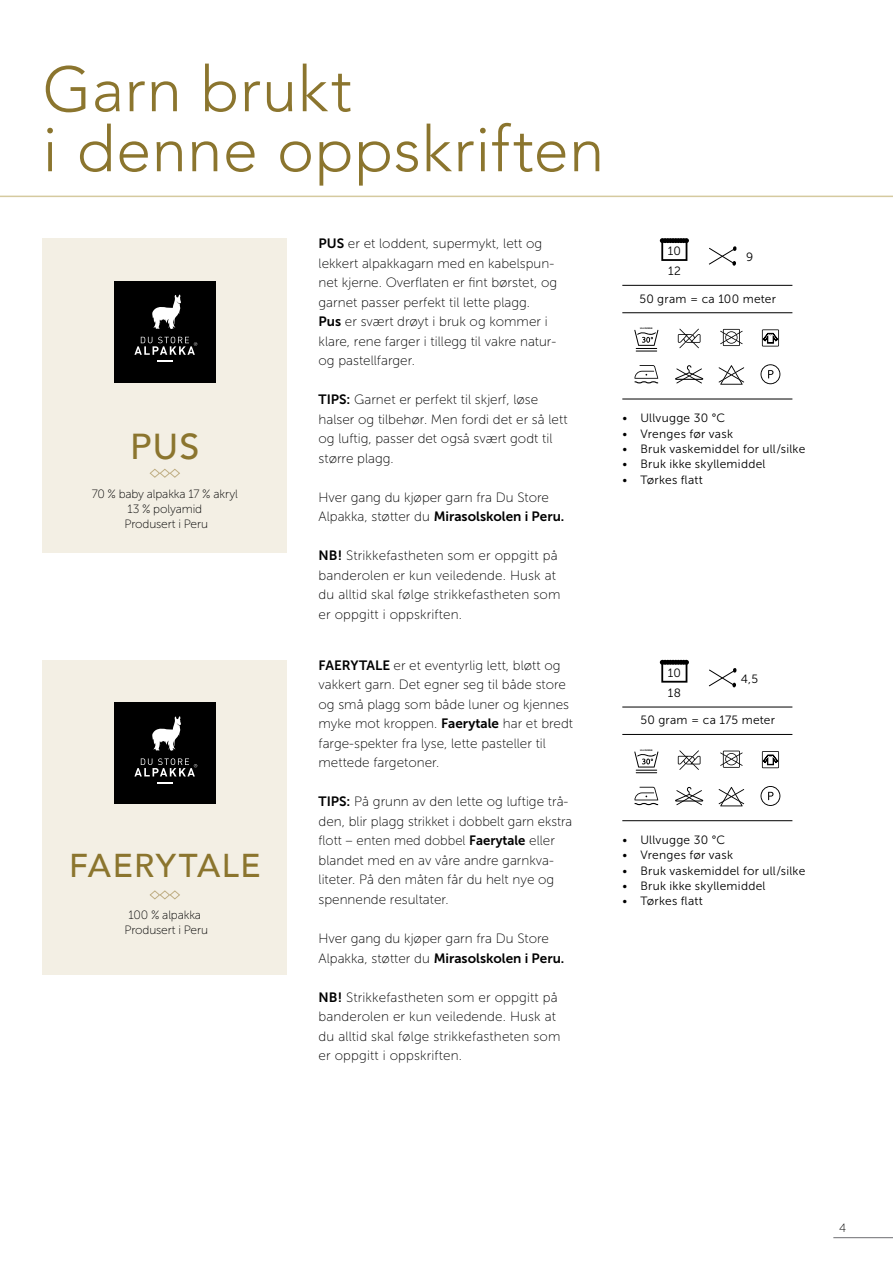
<style>
.page{position:relative;width:893px;height:1263px;background:#fff}
.page>*{position:absolute;margin:0;border:0;box-sizing:border-box;transform-origin:0 0}
.t1{font:300 63px "Avenir";letter-spacing:.01em;color:#8b752e}
.INNHOLD_-_Midtstilt{font:500 36px "Avenir";color:#8b752e}
.INNHOLD_-_Midtstilt-2{font:500 33px "Avenir";letter-spacing:.04em;color:#8b752e}
.t2{font:13.5px/19.5px "Museo Sans 100";color:#000}
.INNHOLD{font:12px "Museo Sans 300";letter-spacing:.025em;color:#000}
.INNHOLD_-_Midtstilt-3{font:12px "Museo Sans 100";letter-spacing:-.01em;color:#000}
.INNHOLD_-_Midtstilt-4{font:12px "Museo Sans 300";letter-spacing:.02em;color:#000}
.t3{font:700 2.25px "Arial";color:#000}
.s1{font-family:"Museo Sans 700"}
</style>
<div class="page">
<hr style="left:833px;top:1237px;width:60px;height:1px;background:#6d6e71">
<hr style="left:0;top:196px;width:893px;height:1px;background:#d5ca9f">
<div style="left:43px;top:238px;width:244px;height:315px;background:#f3efe4"></div>
<div style="left:114px;top:281px;width:102px;height:101px;background:#000"></div>
<svg style="left:158px;top:361px;width:15px;height:1px"></svg>
<svg style="left:152px;top:295px;width:29px;height:34px"></svg>
<svg style="left:134px;top:337px;width:63px;height:18px"></svg>
<svg style="left:149px;top:468px;width:31px;height:10px"></svg>
<svg style="left:709px;top:246px;width:28px;height:20px"></svg>
<svg style="left:660px;top:238px;width:29px;height:23px"></svg>
<svg style="left:760px;top:364px;width:20px;height:20px"></svg>
<svg style="left:634px;top:365px;width:24px;height:18px"></svg>
<svg style="left:720px;top:329px;width:23px;height:17px"></svg>
<svg style="left:719px;top:365px;width:25px;height:20px"></svg>
<hr style="left:622px;top:285px;width:170px;height:1px;background:#000">
<hr style="left:622px;top:312px;width:170px;height:1px;background:#000">
<hr style="left:622px;top:399px;width:170px;height:1px;background:#000">
<svg style="left:678px;top:329px;width:22px;height:19px"></svg>
<svg style="left:634px;top:330px;width:24px;height:21px"></svg>
<svg style="left:675px;top:365px;width:28px;height:18px"></svg>
<svg style="left:762px;top:329px;width:17px;height:17px"></svg>
<div style="left:43px;top:660px;width:244px;height:314px;background:#f3efe4"></div>
<div style="left:114px;top:702px;width:102px;height:102px;background:#000"></div>
<svg style="left:158px;top:782px;width:15px;height:1px"></svg>
<svg style="left:152px;top:716px;width:29px;height:35px"></svg>
<svg style="left:134px;top:758px;width:63px;height:18px"></svg>
<svg style="left:149px;top:890px;width:31px;height:10px"></svg>
<svg style="left:708px;top:668px;width:29px;height:19px"></svg>
<svg style="left:660px;top:660px;width:29px;height:23px"></svg>
<svg style="left:760px;top:786px;width:20px;height:20px"></svg>
<svg style="left:634px;top:787px;width:24px;height:18px"></svg>
<svg style="left:720px;top:751px;width:23px;height:17px"></svg>
<svg style="left:719px;top:787px;width:25px;height:19px"></svg>
<hr style="left:622px;top:707px;width:170px;height:1px;background:#000">
<hr style="left:622px;top:734px;width:170px;height:1px;background:#000">
<hr style="left:622px;top:820px;width:170px;height:1px;background:#000">
<svg style="left:678px;top:750px;width:22px;height:20px"></svg>
<svg style="left:634px;top:751px;width:24px;height:22px"></svg>
<svg style="left:675px;top:787px;width:28px;height:18px"></svg>
<svg style="left:762px;top:751px;width:17px;height:17px"></svg>
<p class="t1" style="left:43px;top:52px;width:311px">Garn brukt</p>
<p class="t1" style="left:43px;top:112px;width:563px">i denne oppskriften</p>
<p class="INNHOLD_-_Midtstilt" style="left:130px;top:415px;width:71px">PUS</p>
<p class="INNHOLD_-_Midtstilt-3" style="left:92px;top:487px;width:148px">70 % baby alpakka 17 % akryl</p>
<p class="INNHOLD_-_Midtstilt-3" style="left:127px;top:502px;width:76px">13 % polyamid</p>
<p class="INNHOLD_-_Midtstilt-3" style="left:125px;top:517px;width:85px">Produsert i Peru</p>
<p class="INNHOLD_-_Midtstilt-2" style="left:69px;top:837px;width:193px">FAERYTALE</p>
<p class="INNHOLD_-_Midtstilt-3" style="left:129px;top:909px;width:74px">100 % alpakka</p>
<p class="INNHOLD_-_Midtstilt-3" style="left:125px;top:924px;width:85px">Produsert i Peru</p>
<p class="t2" style="left:319px;top:234px;width:240px"><span class="s1">PUS</span> er et loddent, supermykt, lett og lekkert alpakkagarn med en kabelspun&shy;net kjerne. Overflaten er fint børstet, og garnet passer perfekt til lette plagg.</p>
<p class="t2" style="left:319px;top:312px;width:239px"><span class="s1">Pus</span> er svært drøyt i bruk og kommer i klare, rene farger i tillegg til vakre natur&shy;og pastellfarger.</p>
<p class="t2" style="left:319px;top:390px;width:250px"><span class="s1">TIPS:</span> Garnet er perfekt til skjerf, løse halser og tilbehør. Men fordi det er så lett og luftig, passer det også svært godt til større plagg.</p>
<p class="t2" style="left:319px;top:488px;width:247px">Hver gang du kjøper garn fra Du Store<br>Alpakka, støtter du <span class="s1">Mirasolskolen i Peru.</span></p>
<p class="t2" style="left:319px;top:546px;width:243px"><span class="s1">NB!</span> Strikkefastheten som er oppgitt på banderolen er kun veiledende. Husk at du alltid skal følge strikkefastheten som er oppgitt i oppskriften.</p>
<p class="t2" style="left:319px;top:656px;width:256px"><span class="s1">FAERYTALE</span> er et eventyrlig lett, bløtt og vakkert garn. Det egner seg til både store og små plagg som både luner og kjennes myke mot kroppen. <span class="s1">Faerytale</span> har et bredt farge-spekter fra lyse, lette pasteller til mettede fargetoner.</p>
<p class="t2" style="left:319px;top:792px;width:255px"><span class="s1">TIPS:</span> På grunn av den lette og luftige trå&shy;den, blir plagg strikket i dobbelt garn ekstra flott – enten med dobbel <span class="s1">Faerytale</span> eller blandet med en av våre andre garnkva&shy;liteter. På den måten får du helt nye og spennende resultater.</p>
<p class="t2" style="left:319px;top:929px;width:247px">Hver gang du kjøper garn fra Du Store<br>Alpakka, støtter du <span class="s1">Mirasolskolen i Peru.</span></p>
<p class="t2" style="left:319px;top:987px;width:243px"><span class="s1">NB!</span> Strikkefastheten som er oppgitt på banderolen er kun veiledende. Husk at du alltid skal følge strikkefastheten som er oppgitt i oppskriften.</p>
<p class="INNHOLD_-_Midtstilt-4" style="left:668px;top:244px;width:15px">10</p>
<p class="INNHOLD_-_Midtstilt-4" style="left:668px;top:264px;width:14px">12</p>
<p class="INNHOLD_-_Midtstilt-4" style="left:746px;top:250px;width:9px">9</p>
<p class="INNHOLD_-_Midtstilt-4" style="left:639px;top:292px;width:138px">50 gram = ca 100 meter</p>
<p class="t3" style="left:640px;top:327px;width:14px">ULLVUGGE</p>
<p class="INNHOLD" style="left:622px;top:412px;width:104px">• Ullvugge 30 °C</p>
<p class="INNHOLD" style="left:622px;top:427px;width:112px">• Vrenges før vask</p>
<p class="INNHOLD" style="left:622px;top:442px;width:184px">• Bruk vaskemiddel for ull/silke</p>
<p class="INNHOLD" style="left:622px;top:458px;width:145px">• Bruk ikke skyllemiddel</p>
<p class="INNHOLD" style="left:622px;top:473px;width:82px">• Tørkes flatt</p>
<p class="INNHOLD_-_Midtstilt-4" style="left:668px;top:666px;width:15px">10</p>
<p class="INNHOLD_-_Midtstilt-4" style="left:668px;top:686px;width:15px">18</p>
<p class="INNHOLD_-_Midtstilt-4" style="left:741px;top:672px;width:19px">4,5</p>
<p class="INNHOLD_-_Midtstilt-4" style="left:640px;top:714px;width:136px">50 gram = ca 175 meter</p>
<p class="t3" style="left:640px;top:749px;width:14px">ULLVUGGE</p>
<p class="INNHOLD" style="left:622px;top:833px;width:104px">• Ullvugge 30 °C</p>
<p class="INNHOLD" style="left:622px;top:849px;width:112px">• Vrenges før vask</p>
<p class="INNHOLD" style="left:622px;top:864px;width:184px">• Bruk vaskemiddel for ull/silke</p>
<p class="INNHOLD" style="left:622px;top:879px;width:145px">• Bruk ikke skyllemiddel</p>
<p class="INNHOLD" style="left:622px;top:895px;width:82px">• Tørkes flatt</p>
<p class="INNHOLD_-_Midtstilt-3" style="left:839px;top:1221px;width:9px">4</p>
</div>
